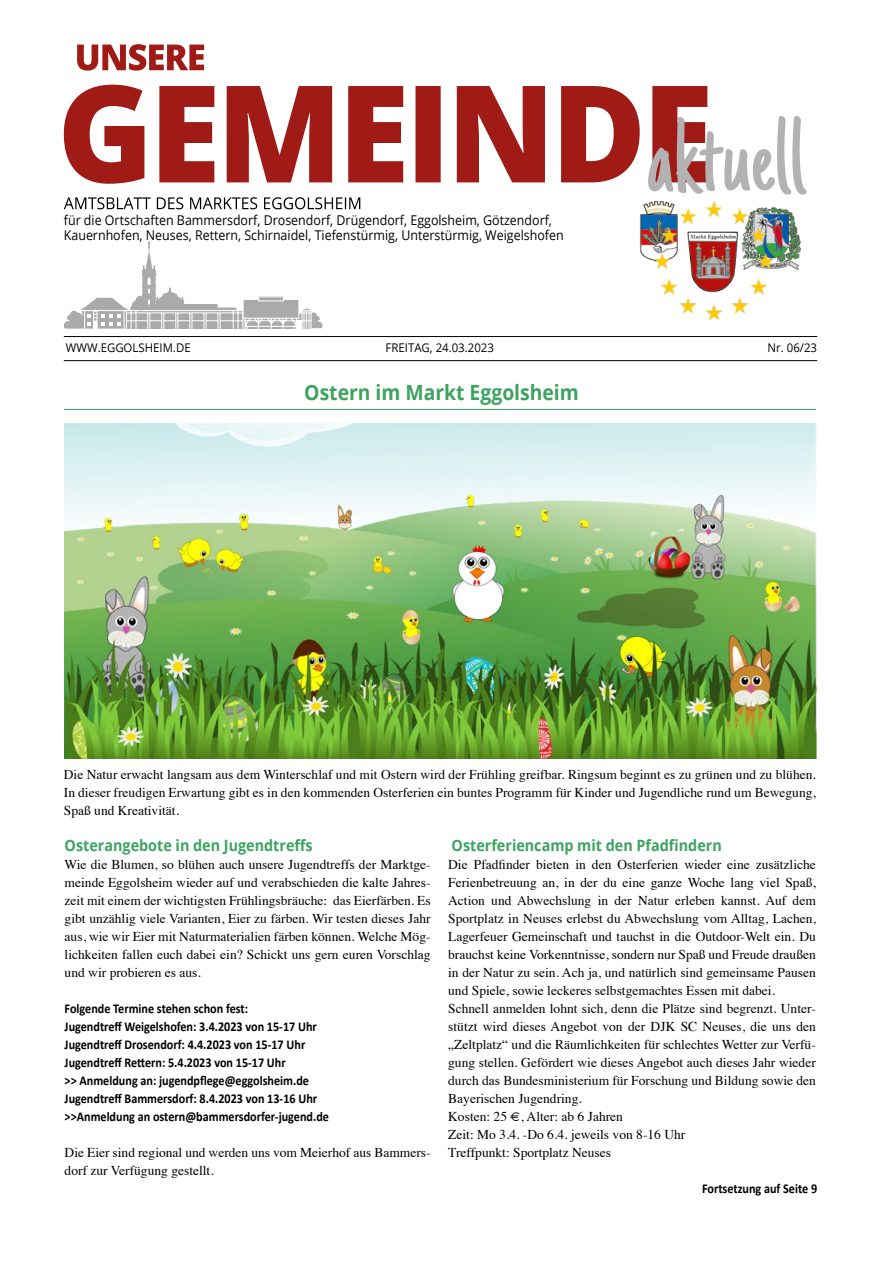
<style>
.page{position:relative;width:881px;height:1263px;background:#fff}
.page>*{position:absolute;margin:0;border:0;box-sizing:border-box;transform-origin:0 0}
.t1{font:700 21px "Open Sans";color:#3da35f;scale:.92 1}
.t2{font:700 15.6px "Open Sans";color:#3da35f;scale:.92 1}
.t3{font:13.5px/18px "Times";color:#000;text-align:justify}
.t4{font:700 13.5px/18px "Calibri";color:#000;scale:.9 1}
.t5{font:13.5px/15px "Open Sans";color:#000;scale:.92 1}
.t6{font:12px "Open Sans";color:#000;scale:.95 1}
</style>
<div class="page">
<svg style="left:64px;top:242px;width:258px;height:87px"></svg>
<img style="left:639px;top:200px;width:162px;height:120px">
<svg style="left:64px;top:85px;width:643px;height:99px;fill:#a01a16"></svg>
<svg style="left:77px;top:44px;width:127px;height:27px"></svg>
<svg style="left:64px;top:197px;width:296px;height:12px"></svg>
<svg style="left:647px;top:116px;width:159px;height:79px"></svg>
<hr style="left:64px;top:360px;width:752px;height:1px;background:#000">
<hr style="left:64px;top:336px;width:752px;height:1px;background:#000">
<hr style="left:64px;top:409px;width:751px;height:1px;background:#3da35f">
<img style="left:64px;top:424px;width:752px;height:334px">
<p class="t5" style="left:64px;top:212px;width:544px">für die Ortschaften Bammersdorf, Drosendorf, Drügendorf, Eggolsheim, Götzendorf,<br>Kauernhofen, Neuses, Rettern, Schirnaidel, Tiefenstürmig, Unterstürmig, Weigelshofen</p>
<p class="t6" style="left:66px;top:340px;width:133px">WWW.EGGOLSHEIM.DE</p>
<p class="t6" style="left:385px;top:340px;width:115px">FREITAG, 24.03.2023</p>
<p class="t6" style="left:767px;top:340px;width:54px">Nr. 06/23</p>
<h1 class="t1" style="left:304px;top:378px;width:300px">Ostern im Markt Eggolsheim</h1>
<p class="t3" style="left:64px;top:764px;width:753px">Die Natur erwacht langsam aus dem Winterschlaf und mit Ostern wird der Frühling greifbar. Ringsum beginnt es zu grünen und zu blühen.<br>In dieser freudigen Erwartung gibt es in den kommenden Osterferien ein buntes Programm für Kinder und Jugendliche rund um Bewegung, Spaß und Kreativität.</p>
<p class="t2" style="left:65px;top:834px;width:271px">Osterangebote in den Jugendtreffs</p>
<p class="t3" style="left:65px;top:854px;width:367px">Wie die Blumen, so blühen auch unsere Jugendtreffs der Marktge&shy;meinde Eggolsheim wieder auf und verabschieden die kalte Jahres&shy;zeit mit einem der wichtigsten Frühlingsbräuche: das Eierfärben. Es gibt unzählig viele Varianten, Eier zu färben. Wir testen dieses Jahr aus, wie wir Eier mit Naturmaterialien färben können. Welche Mög&shy;lichkeiten fallen euch dabei ein? Schickt uns gern euren Vorschlag und wir probieren es aus.</p>
<p class="t4" style="left:65px;top:999px;width:295px">Folgende Termine stehen schon fest:<br>Jugendtreff Weigelshofen: 3.4.2023 von 15-17 Uhr Jugendtreff Drosendorf: 4.4.2023 von 15-17 Uhr Jugendtreff Rettern: 5.4.2023 von 15-17 Uhr<br>&gt;&gt; Anmeldung an: jugendpflege@eggolsheim.de Jugendtreff Bammersdorf: 8.4.2023 von 13-16 Uhr &gt;&gt;Anmeldung an ostern@bammersdorfer-jugend.de</p>
<p class="t3" style="left:65px;top:1142px;width:367px">Die Eier sind regional und werden uns vom Meierhof aus Bammers&shy;dorf zur Verfügung gestellt.</p>
<p class="t2" style="left:451px;top:834px;width:295px">Osterferiencamp mit den Pfadfindern</p>
<p class="t3" style="left:448px;top:854px;width:369px;text-align:left">Die Pfadfinder bieten in den Osterferien wieder eine zusätzliche Ferienbetreuung an, in der du eine ganze Woche lang viel Spaß, Action und Abwechslung in der Natur erleben kannst. Auf dem Sportplatz in Neuses erlebst du Abwechslung vom Alltag, Lachen, Lagerfeuer Gemeinschaft und tauchst in die Outdoor-Welt ein. Du brauchst keine Vorkenntnisse, sondern nur Spaß und Freude draußen in der Natur zu sein. Ach ja, und natürlich sind gemeinsame Pausen und Spiele, sowie leckeres selbstgemachtes Essen mit dabei.<br>Schnell anmelden lohnt sich, denn die Plätze sind begrenzt. Unter&shy;stützt wird dieses Angebot von der DJK SC Neuses, die uns den „Zeltplatz“ und die Räumlichkeiten für schlechtes Wetter zur Verfü&shy;gung stellen. Gefördert wie dieses Angebot auch dieses Jahr wieder durch das Bundesministerium für Forschung und Bildung sowie den Bayerischen Jugendring.<br>Kosten: 25 €, Alter: ab 6 Jahren<br>Zeit: Mo 3.4. -Do 6.4. jeweils von 8-16 Uhr<br>Treffpunkt: Sportplatz Neuses</p>
<p class="t4" style="left:701px;top:1179px;width:129px">Fortsetzung auf Seite 9</p>
</div>
